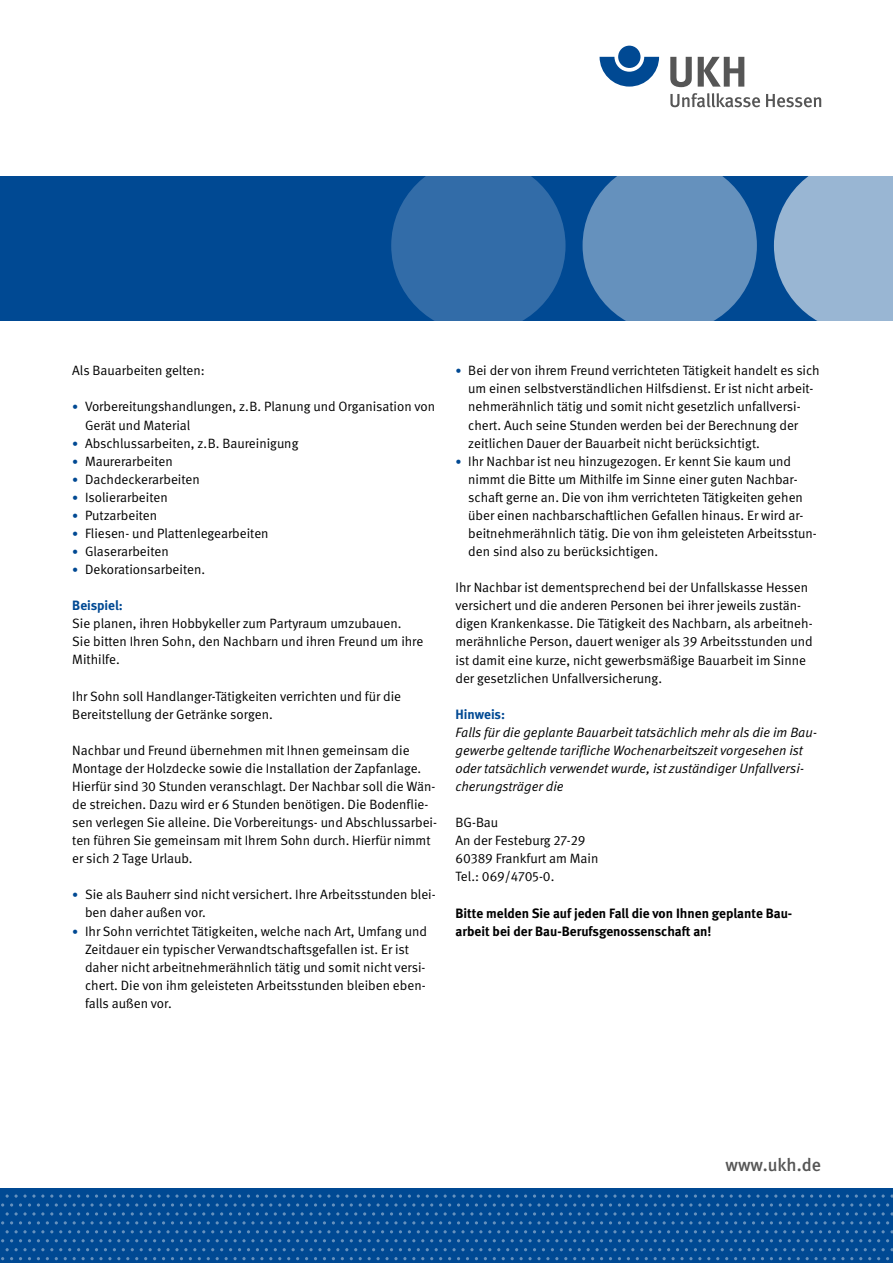
<style>
.page{position:relative;width:893px;height:1263px;background:#fff}
.page>*{position:absolute;margin:0;border:0;box-sizing:border-box;transform-origin:0 0}
.t1{font:500 18px "DGUV Meta";color:#565656}
.t2{font:13.5px/18.1px "DGUV Meta";color:#000}
.t3{font:italic 13.5px/18.1px "DGUV Meta";color:#000}
.t4{font:700 13.5px/18.1px "DGUV Meta";color:#000}
.t5{font:700 13.5px "DGUV Meta";color:#004993}
.s1{font-size:12px;color:#004993}
</style>
<div class="page">
<div style="left:0;top:1188px;width:893px;height:75px;background:#004993"></div>
<svg style="left:600px;top:57px;width:59px;height:30px"></svg>
<div style="left:618px;top:46px;width:22px;height:22px;background:#004993;border-radius:50%"></div>
<svg style="left:670px;top:57px;width:22px;height:30px"></svg>
<svg style="left:698px;top:57px;width:46px;height:30px"></svg>
<svg style="left:670px;top:93px;width:90px;height:14px"></svg>
<svg style="left:766px;top:94px;width:55px;height:13px"></svg>
<div style="left:0;top:176px;width:893px;height:145px;background:#004993"></div>
<svg style="left:391px;top:158px;width:175px;height:175px;background:#4378af"></svg>
<svg style="left:583px;top:158px;width:174px;height:175px;background:#719ac2"></svg>
<svg style="left:774px;top:176px;width:119px;height:145px;background:#8aabcc"></svg>
<svg style="left:301px;top:1212px;width:38px;height:3px"></svg>
<svg style="left:444px;top:1212px;width:38px;height:3px"></svg>
<svg style="left:587px;top:1212px;width:38px;height:3px"></svg>
<svg style="left:730px;top:1212px;width:38px;height:3px"></svg>
<svg style="left:873px;top:1212px;width:20px;height:3px"></svg>
<svg style="left:301px;top:1230px;width:38px;height:3px"></svg>
<svg style="left:444px;top:1230px;width:38px;height:3px"></svg>
<svg style="left:587px;top:1230px;width:38px;height:3px"></svg>
<svg style="left:730px;top:1230px;width:38px;height:3px"></svg>
<svg style="left:873px;top:1230px;width:20px;height:3px"></svg>
<svg style="left:301px;top:1248px;width:38px;height:3px"></svg>
<svg style="left:444px;top:1248px;width:38px;height:3px"></svg>
<svg style="left:587px;top:1248px;width:38px;height:3px"></svg>
<svg style="left:730px;top:1248px;width:38px;height:3px"></svg>
<svg style="left:873px;top:1248px;width:20px;height:3px"></svg>
<svg style="left:242px;top:1194px;width:120px;height:12px"></svg>
<svg style="left:363px;top:1194px;width:124px;height:12px"></svg>
<svg style="left:488px;top:1194px;width:106px;height:12px"></svg>
<svg style="left:595px;top:1194px;width:120px;height:12px"></svg>
<svg style="left:716px;top:1194px;width:115px;height:12px"></svg>
<svg style="left:832px;top:1194px;width:61px;height:12px"></svg>
<svg style="left:225px;top:1221px;width:38px;height:3px"></svg>
<svg style="left:368px;top:1221px;width:38px;height:3px"></svg>
<svg style="left:511px;top:1221px;width:38px;height:3px"></svg>
<svg style="left:654px;top:1221px;width:38px;height:3px"></svg>
<svg style="left:806px;top:1221px;width:38px;height:3px"></svg>
<svg style="left:225px;top:1239px;width:38px;height:3px"></svg>
<svg style="left:368px;top:1239px;width:38px;height:3px"></svg>
<svg style="left:511px;top:1239px;width:38px;height:3px"></svg>
<svg style="left:654px;top:1239px;width:38px;height:3px"></svg>
<svg style="left:806px;top:1239px;width:38px;height:3px"></svg>
<svg style="left:225px;top:1257px;width:38px;height:3px"></svg>
<svg style="left:368px;top:1257px;width:38px;height:3px"></svg>
<svg style="left:511px;top:1257px;width:38px;height:3px"></svg>
<svg style="left:654px;top:1257px;width:38px;height:3px"></svg>
<svg style="left:806px;top:1257px;width:38px;height:3px"></svg>
<svg style="left:6px;top:1212px;width:38px;height:3px"></svg>
<svg style="left:149px;top:1212px;width:47px;height:3px"></svg>
<svg style="left:6px;top:1230px;width:38px;height:3px"></svg>
<svg style="left:149px;top:1230px;width:47px;height:3px"></svg>
<svg style="left:6px;top:1248px;width:38px;height:3px"></svg>
<svg style="left:149px;top:1248px;width:47px;height:3px"></svg>
<svg style="left:1px;top:1194px;width:124px;height:12px"></svg>
<svg style="left:126px;top:1194px;width:115px;height:12px"></svg>
<svg style="left:82px;top:1221px;width:38px;height:3px"></svg>
<svg style="left:82px;top:1239px;width:38px;height:3px"></svg>
<svg style="left:82px;top:1257px;width:38px;height:3px"></svg>
<p class="t2" style="left:72px;top:362px;width:134px">Als Bauarbeiten gelten:</p>
<p class="t2" style="left:85px;top:398px;width:352px;text-indent:-13px"><span class="s1">•</span> Vorbereitungshandlungen, z.B. Planung und Organisation von<br>Gerät und Material</p>
<p class="t2" style="left:72px;top:434px;width:228px"><span class="s1">•</span> Abschlussarbeiten, z.B. Baureinigung</p>
<p class="t2" style="left:72px;top:452px;width:102px"><span class="s1">•</span> Maurerarbeiten</p>
<p class="t2" style="left:72px;top:470px;width:129px"><span class="s1">•</span> Dachdeckerarbeiten</p>
<p class="t2" style="left:72px;top:488px;width:97px"><span class="s1">•</span> Isolierarbeiten</p>
<p class="t2" style="left:72px;top:506px;width:86px"><span class="s1">•</span> Putzarbeiten</p>
<p class="t2" style="left:72px;top:524px;width:198px"><span class="s1">•</span> Fliesen- und Plattenlegearbeiten</p>
<p class="t2" style="left:72px;top:543px;width:98px"><span class="s1">•</span> Glaserarbeiten</p>
<p class="t2" style="left:72px;top:561px;width:134px"><span class="s1">•</span> Dekorationsarbeiten.</p>
<p class="t5" style="left:72px;top:597px;width:52px">Beispiel:</p>
<p class="t2" style="left:72px;top:615px;width:353px">Sie planen, ihren Hobbykeller zum Partyraum umzubauen.<br>Sie bitten Ihren Sohn, den Nachbarn und ihren Freund um ihre<br>Mithilfe.</p>
<p class="t2" style="left:72px;top:687px;width:330px">Ihr Sohn soll Handlanger-Tätigkeiten verrichten und für die<br>Bereitstellung der Getränke sorgen.</p>
<p class="t2" style="left:72px;top:741px;width:366px">Nachbar und Freund übernehmen mit Ihnen gemeinsam die Montage der Holzdecke sowie die Installation der Zapfanlage.<br>Hierfür sind 30 Stunden veranschlagt. Der Nachbar soll die Wän&shy;de streichen. Dazu wird er 6 Stunden benötigen. Die Bodenflie&shy;sen verlegen Sie alleine. Die Vorbereitungs- und Abschlussarbei&shy;ten führen Sie gemeinsam mit Ihrem Sohn durch. Hierfür nimmt er sich 2 Tage Urlaub.</p>
<p class="t2" style="left:85px;top:886px;width:352px;text-indent:-13px"><span class="s1">•</span> Sie als Bauherr sind nicht versichert. Ihre Arbeitsstunden blei&shy;ben daher außen vor.</p>
<p class="t2" style="left:85px;top:922px;width:343px;text-indent:-13px"><span class="s1">•</span> Ihr Sohn verrichtet Tätigkeiten, welche nach Art, Umfang und Zeitdauer ein typischer Verwandtschaftsgefallen ist. Er ist daher nicht arbeitnehmerähnlich tätig und somit nicht versi&shy;chert. Die von ihm geleisteten Arbeitsstunden bleiben eben&shy;falls außen vor.</p>
<p class="t2" style="left:468px;top:362px;width:353px;text-indent:-13px"><span class="s1">•</span> Bei der von ihrem Freund verrichteten Tätigkeit handelt es sich um einen selbstverständlichen Hilfsdienst. Er ist nicht arbeit&shy;nehmerähnlich tätig und somit nicht gesetzlich unfallversi&shy;chert. Auch seine Stunden werden bei der Berechnung der zeitlichen Dauer der Bauarbeit nicht berücksichtigt.</p>
<p class="t2" style="left:468px;top:452px;width:350px;text-indent:-13px"><span class="s1">•</span> Ihr Nachbar ist neu hinzugezogen. Er kennt Sie kaum und nimmt die Bitte um Mithilfe im Sinne einer guten Nachbar&shy;schaft gerne an. Die von ihm verrichteten Tätigkeiten gehen über einen nachbarschaftlichen Gefallen hinaus. Er wird ar&shy;beitnehmerähnlich tätig. Die von ihm geleisteten Arbeitsstun&shy;den sind also zu berücksichtigen.</p>
<p class="t2" style="left:455px;top:579px;width:359px">Ihr Nachbar ist dementsprechend bei der Unfallskasse Hessen versichert und die anderen Personen bei ihrer jeweils zustän&shy;digen Krankenkasse. Die Tätigkeit des Nachbarn, als arbeitneh&shy;merähnliche Person, dauert weniger als 39 Arbeitsstunden und ist damit eine kurze, nicht gewerbsmäßige Bauarbeit im Sinne der gesetzlichen Unfallversicherung.</p>
<p class="t5" style="left:455px;top:706px;width:51px">Hinweis:</p>
<p class="t3" style="left:455px;top:723px;width:363px">Falls für die geplante Bauarbeit tatsächlich mehr als die im Bau&shy;gewerbe geltende tarifliche Wochenarbeitszeit vorgesehen ist oder tatsächlich verwendet wurde, ist zuständiger Unfallversi&shy;cherungsträger die</p>
<p class="t2" style="left:455px;top:814px;width:144px">BG-Bau<br>An der Festeburg 27-29<br>60389 Frankfurt am Main<br>Tel.: 069/4705-0.</p>
<p class="t4" style="left:455px;top:904px;width:338px">Bitte melden Sie auf jeden Fall die von Ihnen geplante Bau&shy;arbeit bei der Bau-Berufsgenossenschaft an!</p>
<h1 class="t1" style="left:725px;top:1154px;width:97px">www.ukh.de</h1>
</div>
